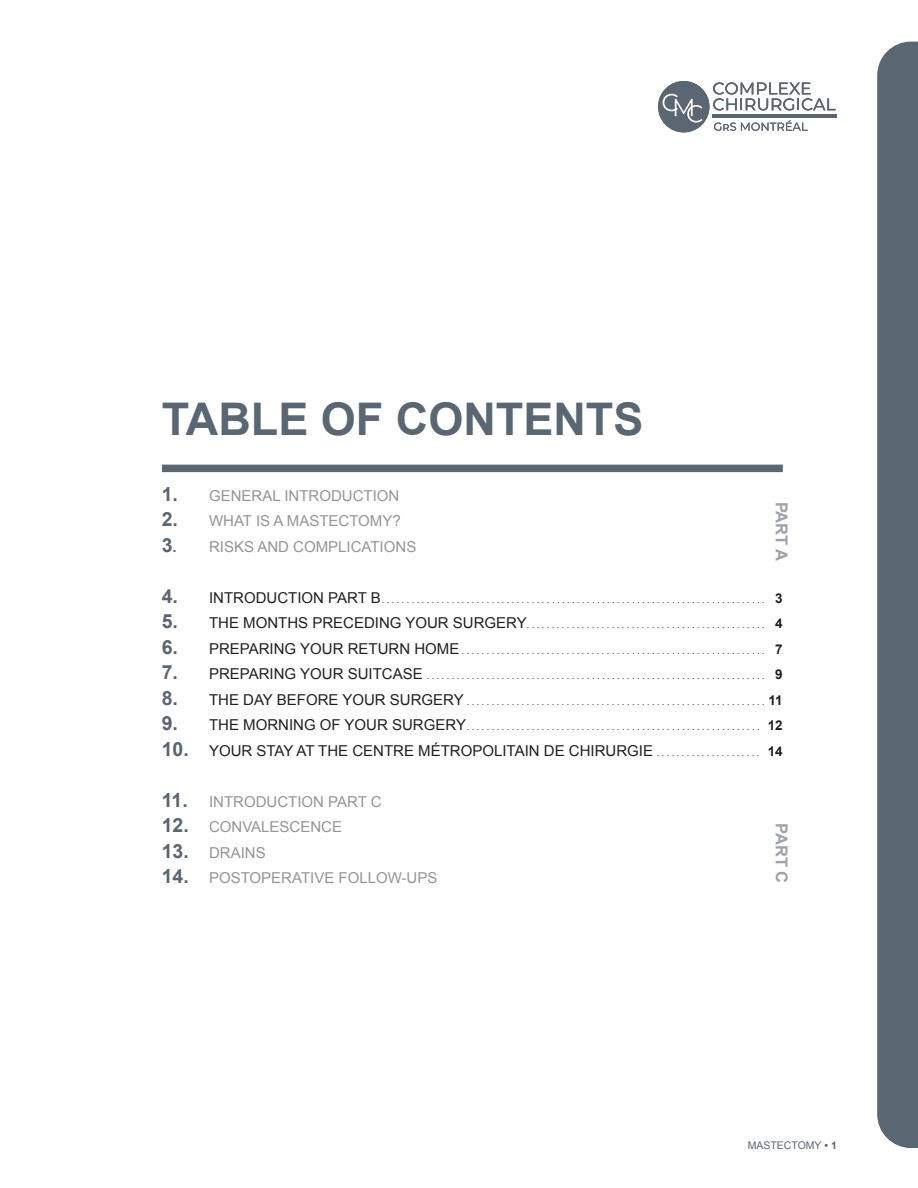
<style>
.page{position:relative;width:918px;height:1188px;background:#fff}
.page>*{position:absolute;margin:0;border:0;box-sizing:border-box;transform-origin:0 0}
.t1{font:700 45px "Arial";color:#5a6671}
.t2{font:700 16.5px "Arial";color:#9fa2a9}
.t3{font:15px "Arial";color:#939598}
.t4{font:15px "Arial";color:#231f20}
.t5{font:10.5px "Arial";color:#5a6671}
.t6{font:9px "Arial";color:#231f20}
.s1{font-weight:700;font-size:19.5px;color:#5a6671}
.s2{font-weight:700;color:#5a6671}
.s3{font-size:15px}
.s4{font-weight:700;font-size:13.5px}
.s5{font-size:9px}
.s6{font-weight:700}
</style>
<div class="page">
<div style="left:877px;top:42px;width:41px;height:1106px;background:#5a6671"></div>
<div style="left:658px;top:81px;width:51px;height:51px;background:#5a6671;border-radius:50%"></div>
<svg style="left:663px;top:94px;width:40px;height:29px"></svg>
<svg style="left:714px;top:120px;width:94px;height:11px"></svg>
<hr style="left:712px;top:115px;width:125px;height:3px;background:#5a6671">
<svg style="left:713px;top:82px;width:123px;height:29px"></svg>
<div style="left:162px;top:465px;width:621px;height:7px;background:#5a6671"></div>
<h1 class="t1" style="left:162px;top:393px;width:483px">TABLE OF CONTENTS</h1>
<h3 class="t3" style="left:162px;top:487px;width:239px"><span class="s1">1.</span> GENERAL INTRODUCTION</h3>
<h3 class="t3" style="left:162px;top:512px;width:240px"><span class="s1">2.</span> WHAT IS A MASTECTOMY?</h3>
<h3 class="t3" style="left:162px;top:538px;width:256px"><span class="s1">3</span><span class="s2">.</span> RISKS AND COMPLICATIONS</h3>
<p class="t6" style="left:162px;top:594px;width:622px"><span class="s1">4.</span> <span class="s3">INTRODUCTION PART B</span> . . . . . . . . . . . . . . . . . . . . . . . . . . . . . . . . . . . . . . . . . . . . . . . . . . . . . . . . . . . . . . . . . . . . . . . . . . . . . <span class="s4">3</span></p>
<p class="t6" style="left:162px;top:620px;width:622px"><span class="s1">5.</span> <span class="s3">THE MONTHS PRECEDING YOUR SURGERY</span> . . . . . . . . . . . . . . . . . . . . . . . . . . . . . . . . . . . . . . . . . . . . . . . . <span class="s4">4</span></p>
<p class="t6" style="left:162px;top:645px;width:622px"><span class="s1">6.</span> <span class="s3">PREPARING YOUR RETURN HOME</span> . . . . . . . . . . . . . . . . . . . . . . . . . . . . . . . . . . . . . . . . . . . . . . . . . . . . . . . . . . . . . <span class="s4">7</span></p>
<p class="t6" style="left:162px;top:671px;width:622px"><span class="s1">7.</span> <span class="s3">PREPARING YOUR SUITCASE</span> . . . . . . . . . . . . . . . . . . . . . . . . . . . . . . . . . . . . . . . . . . . . . . . . . . . . . . . . . . . . . . . . . . . . <span class="s4">9</span></p>
<p class="t6" style="left:162px;top:696px;width:622px"><span class="s1">8.</span> <span class="s3">THE DAY BEFORE YOUR SURGERY</span> . . . . . . . . . . . . . . . . . . . . . . . . . . . . . . . . . . . . . . . . . . . . . . . . . . . . . . . . . . . <span class="s4">11</span></p>
<p class="t6" style="left:162px;top:722px;width:622px"><span class="s1">9.</span> <span class="s3">THE MORNING OF YOUR SURGERY</span> . . . . . . . . . . . . . . . . . . . . . . . . . . . . . . . . . . . . . . . . . . . . . . . . . . . . . . . . . . . <span class="s4">12</span></p>
<h3 class="t4" style="left:162px;top:742px;width:622px"><span class="s1">10.</span> YOUR STAY AT THE CENTRE MÉTROPOLITAIN DE CHIRURGIE <span class="s5">. . . . . . . . . . . . . . . . . . . . .</span> <span class="s4">14</span></h3>
<h3 class="t3" style="left:162px;top:793px;width:221px"><span class="s1">11.</span> INTRODUCTION PART C</h3>
<h3 class="t3" style="left:162px;top:818px;width:182px"><span class="s1">12.</span> CONVALESCENCE</h3>
<h3 class="t3" style="left:162px;top:844px;width:105px"><span class="s1">13.</span> DRAINS</h3>
<h3 class="t3" style="left:162px;top:869px;width:277px"><span class="s1">14.</span> POSTOPERATIVE FOLLOW-UPS</h3>
<h2 class="t2" style="left:791px;top:502px;width:61px;rotate:90deg">PART A</h2>
<h2 class="t2" style="left:791px;top:823px;width:62px;rotate:90deg">PART C</h2>
<p class="t5" style="left:748px;top:1140px;width:91px">MASTECTOMY <span class="s6">• 1</span></p>
</div>
